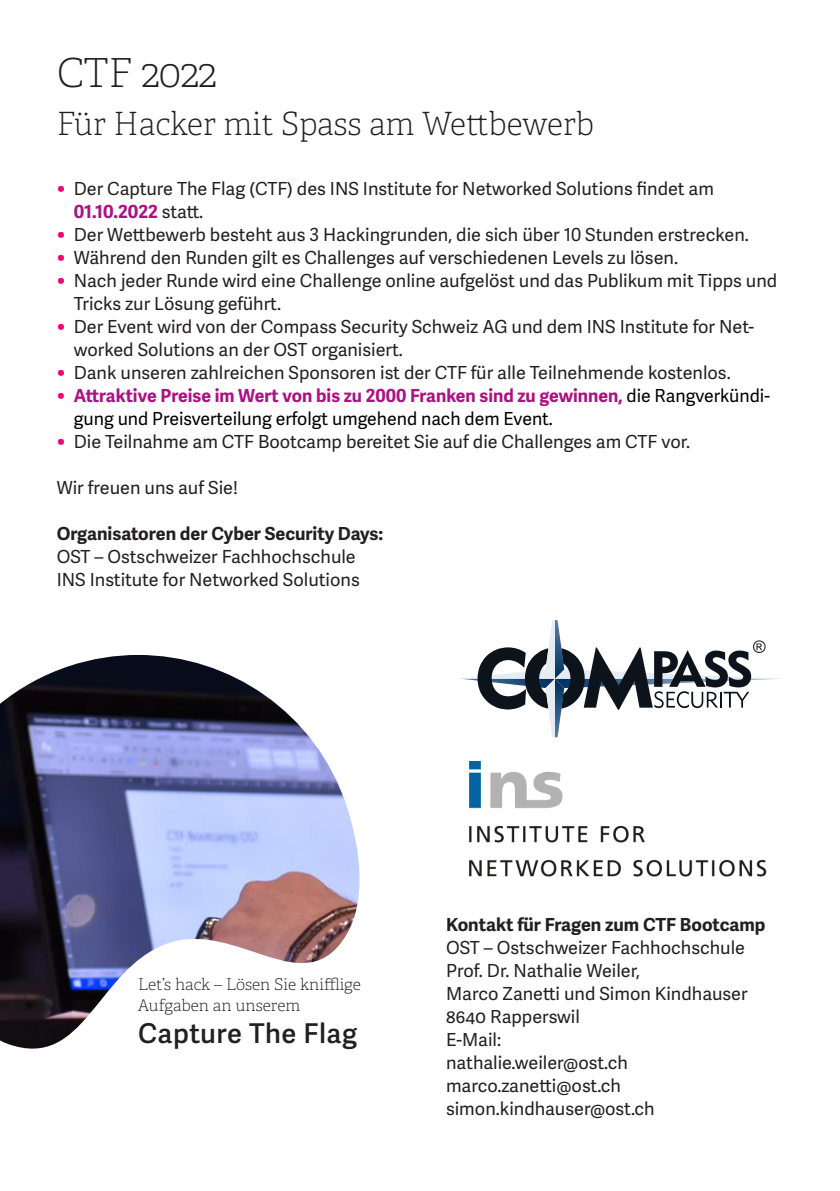
<style>
.page{position:relative;width:840px;height:1191px;background:#fff}
.page>*{position:absolute;margin:0;border:0;box-sizing:border-box;transform-origin:0 0}
.Unterzeile_Titel{font:100 40px "Adelle";letter-spacing:-.01em;color:#231f20}
.Unterzeile_Titel-2{font:100 32px "Adelle";color:#231f20}
.Haupttitel_klein{font:600 27.2px "Adelle Sans";letter-spacing:.02em;color:#231f20}
.Lauftext{font:18px/23px "Adelle Sans";color:#231f20}
.t1{font:18px/23px "Adelle Sans";color:#000}
.Lauftext-2{font:700 18px/23px "Adelle Sans";color:#231f20}
.Haupttitel_klein-2{font:100 16px/21.4px "Adelle";color:#231f20}
.s1{font-size:22px;color:#ed027c}
.s2{font-weight:700;color:#ac1281}
.s3{font-weight:400}
</style>
<div class="page">
<img style="left:0;top:655px;width:360px;height:394px">
<svg style="left:461px;top:620px;width:320px;height:117px"></svg>
<img style="left:469px;top:761px;width:298px;height:116px">
<p class="Unterzeile_Titel" style="left:57px;top:49px;width:161px">CTF 2022</p>
<p class="Unterzeile_Titel-2" style="left:57px;top:104px;width:538px">Für Hacker mit Spass am Wettbewerb</p>
<p class="Lauftext" style="left:74px;top:177px;width:641px;text-indent:-17px"><span class="s1">•</span> Der Capture The Flag (CTF) des INS Institute for Networked Solutions findet am<br><span class="s2">01.10.2022</span> statt.</p>
<p class="Lauftext" style="left:57px;top:223px;width:693px"><span class="s1">•</span> Der Wettbewerb besteht aus 3 Hackingrunden, die sich über 10 Stunden erstrecken.</p>
<p class="Lauftext" style="left:57px;top:246px;width:622px"><span class="s1">•</span> Während den Runden gilt es Challenges auf verschiedenen Levels zu lösen.</p>
<p class="Lauftext" style="left:74px;top:269px;width:704px;text-indent:-17px"><span class="s1">•</span> Nach jeder Runde wird eine Challenge online aufgelöst und das Publikum mit Tipps und<br>Tricks zur Lösung geführt.</p>
<p class="Lauftext" style="left:74px;top:315px;width:681px;text-indent:-17px"><span class="s1">•</span> Der Event wird von der Compass Security Schweiz AG und dem INS Institute for Net&shy;worked Solutions an der OST organisiert.</p>
<p class="Lauftext" style="left:57px;top:361px;width:675px"><span class="s1">•</span> Dank unseren zahlreichen Sponsoren ist der CTF für alle Teilnehmende kostenlos.</p>
<p class="t1" style="left:74px;top:384px;width:697px;text-indent:-17px"><span class="s1">•</span> <span class="s2">Attraktive Preise im Wert von bis zu 2000 Franken sind zu gewinnen,</span> die Rangverkündi&shy;gung und Preisverteilung erfolgt umgehend nach dem Event.</p>
<p class="Lauftext" style="left:57px;top:430px;width:634px"><span class="s1">•</span> Die Teilnahme am CTF Bootcamp bereitet Sie auf die Challenges am CTF vor.</p>
<p class="Lauftext" style="left:57px;top:476px;width:182px">Wir freuen uns auf Sie!</p>
<p class="Lauftext-2" style="left:57px;top:522px;width:328px">Organisatoren der Cyber Security Days:<br><span class="s3">OST – Ostschweizer Fachhochschule</span></p>
<p class="Lauftext" style="left:57px;top:568px;width:304px">INS Institute for Networked Solutions</p>
<p class="Haupttitel_klein-2" style="left:138px;top:973px;width:224px">Let’s hack – Lösen Sie knifflige<br>Aufgaben an unserem</p>
<p class="Haupttitel_klein" style="left:138px;top:1017px;width:220px">Capture The Flag</p>
<p class="Lauftext-2" style="left:446px;top:913px;width:321px">Kontakt für Fragen zum CTF Bootcamp</p>
<p class="Lauftext" style="left:446px;top:936px;width:300px">OST – Ostschweizer Fachhochschule</p>
<p class="Lauftext" style="left:446px;top:959px;width:303px">Prof. Dr. Nathalie Weiler,<br>Marco Zanetti und Simon Kindhauser</p>
<p class="Lauftext" style="left:446px;top:1005px;width:135px">8640 Rapperswil</p>
<p class="Lauftext" style="left:446px;top:1028px;width:57px">E-Mail:</p>
<p class="Lauftext" style="left:446px;top:1051px;width:183px">nathalie.weiler@ost.ch</p>
<p class="Lauftext" style="left:446px;top:1074px;width:176px">marco.zanetti@ost.ch</p>
<p class="Lauftext" style="left:446px;top:1097px;width:210px">simon.kindhauser@ost.ch</p>
</div>
